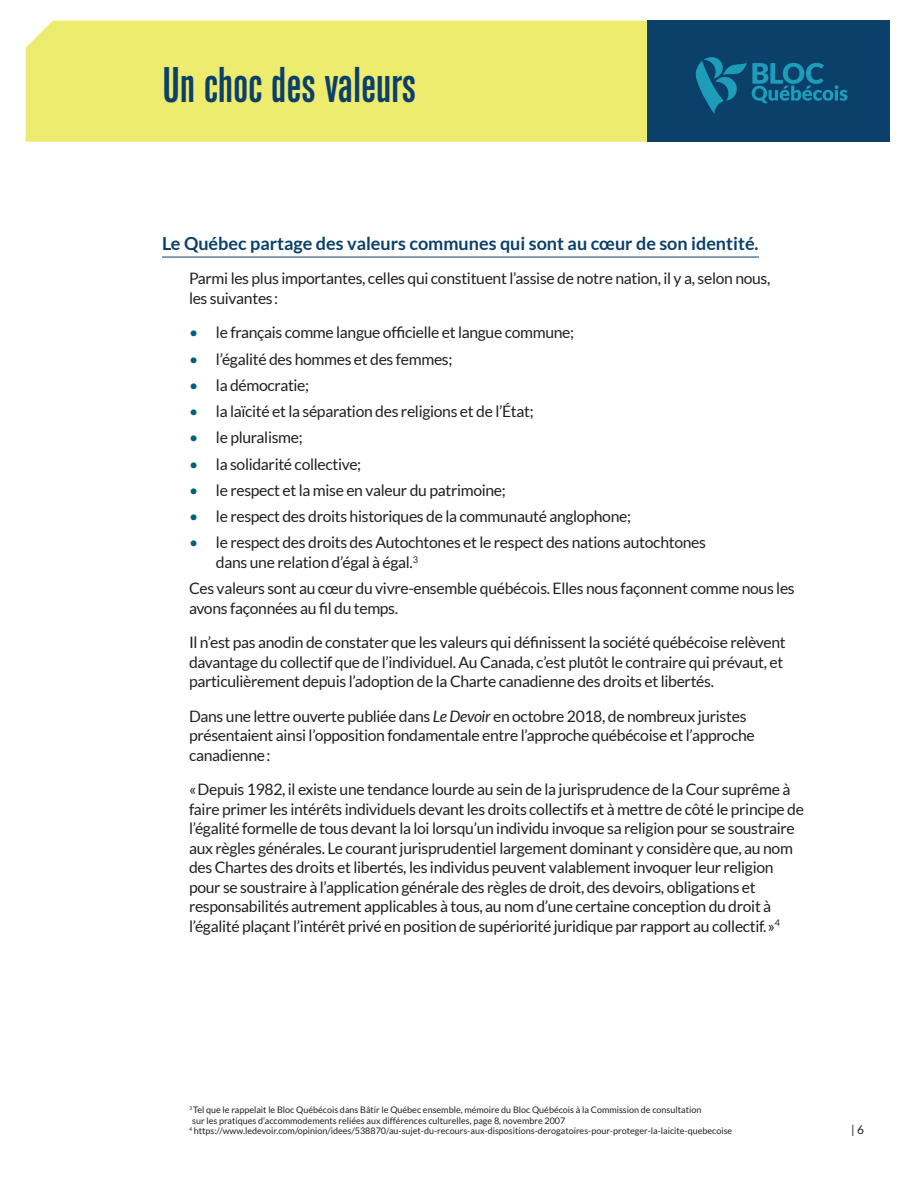
<style>
.page{position:relative;width:918px;height:1188px;background:#fff}
.page>*{position:absolute;margin:0;border:0;box-sizing:border-box;transform-origin:0 0}
.t1{font:48px "Cg Alpin Gth No 1";color:#0b406a}
.t2{font:700 18px "Lato";color:#0b406a}
.t3{font:15.75px/19.5px "Lato";letter-spacing:-.02em;color:#231f20}
.t4{font:12px "Lato";color:#231f20}
.t5{font:9px "Lato";color:#231f20}
.s1{color:#00617b}
.s2{font-style:italic}
</style>
<div class="page">
<div style="left:26px;top:21px;width:622px;height:121px;background:#eeec6e"></div>
<div style="left:648px;top:21px;width:242px;height:121px;background:#0b406a"></div>
<svg style="left:695px;top:57px;width:153px;height:57px"></svg>
<hr style="left:162px;top:257px;width:597px;height:1px;background:#0b406a">
<h1 class="t1" style="left:162px;top:57px;width:256px">Un choc des valeurs</h1>
<p class="t2" style="left:162px;top:233px;width:598px">Le Québec partage des valeurs communes qui sont au cœur de son identité.</p>
<p class="t3" style="left:189px;top:269px;width:583px">Parmi les plus importantes, celles qui constituent l’assise de notre nation, il y a, selon nous, les suivantes:</p>
<p class="t3" style="left:189px;top:323px;width:387px"><span class="s1">•</span> le français comme langue officielle et langue commune;</p>
<p class="t3" style="left:189px;top:349px;width:265px"><span class="s1">•</span> l’égalité des hommes et des femmes;</p>
<p class="t3" style="left:189px;top:375px;width:122px"><span class="s1">•</span> la démocratie;</p>
<p class="t3" style="left:189px;top:402px;width:346px"><span class="s1">•</span> la laïcité et la séparation des religions et de l’État;</p>
<p class="t3" style="left:189px;top:428px;width:115px"><span class="s1">•</span> le pluralisme;</p>
<p class="t3" style="left:189px;top:454px;width:174px"><span class="s1">•</span> la solidarité collective;</p>
<p class="t3" style="left:189px;top:480px;width:318px"><span class="s1">•</span> le respect et la mise en valeur du patrimoine;</p>
<p class="t3" style="left:189px;top:507px;width:444px"><span class="s1">•</span> le respect des droits historiques de la communauté anglophone;</p>
<p class="t3" style="left:216px;top:533px;width:492px;text-indent:-27px"><span class="s1">•</span> le respect des droits des Autochtones et le respect des nations autochtones dans une relation d’égal à égal.<sup>3</sup></p>
<p class="t3" style="left:189px;top:579px;width:607px">Ces valeurs sont au cœur du vivre-ensemble québécois. Elles nous façonnent comme nous les avons façonnées au fil du temps.</p>
<p class="t3" style="left:189px;top:633px;width:598px">Il n’est pas anodin de constater que les valeurs qui définissent la société québécoise relèvent davantage du collectif que de l’individuel. Au Canada, c’est plutôt le contraire qui prévaut, et particulièrement depuis l’adoption de la Charte canadienne des droits et libertés.</p>
<p class="t3" style="left:189px;top:706px;width:567px">Dans une lettre ouverte publiée dans <span class="s2">Le Devoir</span> en octobre 2018, de nombreux juristes présentaient ainsi l’opposition fondamentale entre l’approche québécoise et l’approche canadienne:</p>
<p class="t3" style="left:189px;top:780px;width:617px">«Depuis 1982, il existe une tendance lourde au sein de la jurisprudence de la Cour suprême à faire primer les intérêts individuels devant les droits collectifs et à mettre de côté le principe de l’égalité formelle de tous devant la loi lorsqu’un individu invoque sa religion pour se soustraire aux règles générales. Le courant jurisprudentiel largement dominant y considère que, au nom des Chartes des droits et libertés, les individus peuvent valablement invoquer leur religion pour se soustraire à l’application générale des règles de droit, des devoirs, obligations et responsabilités autrement applicables à tous, au nom d’une certaine conception du droit à l’égalité plaçant l’intérêt privé en position de supériorité juridique par rapport au collectif.»<sup>4</sup></p>
<p class="t5" style="left:189px;top:1105px;width:514px"><sup>3</sup> Tel que le rappelait le Bloc Québécois dans Bâtir le Québec ensemble, mémoire du Bloc Québécois à la Commission de consultation</p>
<p class="t5" style="left:192px;top:1115px;width:375px">sur les pratiques d’accommodements reliées aux différences culturelles, page 8, novembre 2007</p>
<p class="t5" style="left:189px;top:1126px;width:545px"><sup>4</sup> https://www.ledevoir.com/opinion/idees/538870/au-sujet-du-recours-aux-dispositions-derogatoires-pour-proteger-la-laicite-quebecoise</p>
<p class="t4" style="left:851px;top:1123px;width:14px">| 6</p>
</div>
